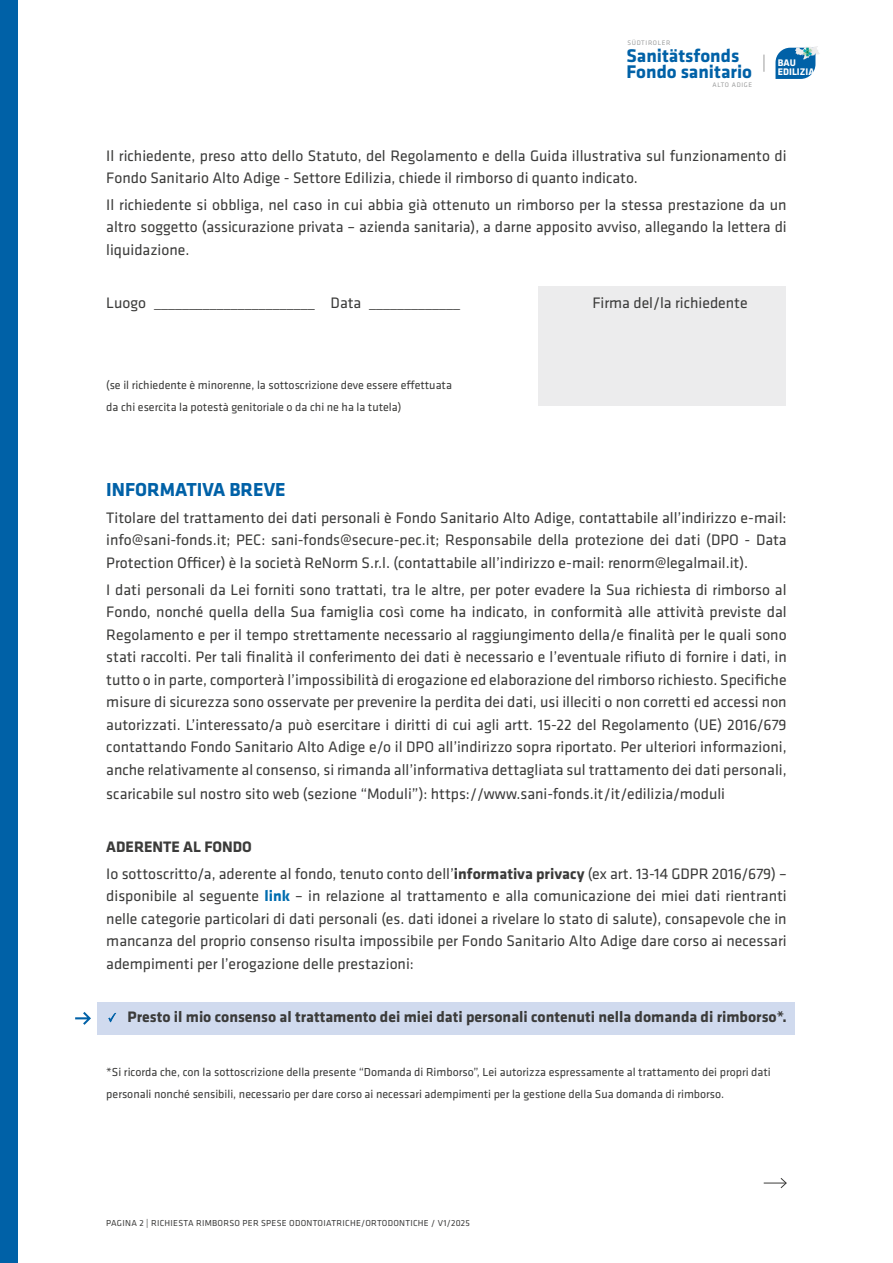
<style>
.page{position:relative;width:893px;height:1263px;background:#fff}
.page>*{position:absolute;margin:0;border:0;box-sizing:border-box;transform-origin:0 0}
.t1{font:700 19.5px "Klavika";color:#0061a7}
.t2{font:700 19.05px/16.5px "Klavika";color:#0061a7}
.t3{font:15.75px/22.5px "Klavika";color:#3b3b3a;text-align:justify}
.t4{font:700 15.75px "Klavika";color:#3b3b3a}
.t5{font:12px/22.5px "Klavika";color:#3b3b3a}
.t6{font:700 9.9px "Klavika";color:#fff}
.t7{font:9px "Klavika";letter-spacing:.03em;color:#3b3b3a}
.t8{font:6.75px "Klavika";letter-spacing:.1em;color:#9c9d9d}
.s1{font-weight:700}
.s2{font-weight:700;color:#006db0}
</style>
<div class="page">
<svg style="left:764px;top:1178px;width:23px;height:11px"></svg>
<div style="left:0;top:0;width:17px;height:1263px;background:#0061a7"></div>
<svg style="left:775px;top:46px;width:45px;height:33px"></svg>
<svg style="left:764px;top:55px;width:1px;height:17px"></svg>
<div style="left:538px;top:286px;width:248px;height:119px;background:#ececed"></div>
<div style="left:98px;top:1002px;width:697px;height:33px;background:#d0daee"></div>
<svg style="left:108px;top:1013px;width:8px;height:9px"></svg>
<svg style="left:75px;top:1012px;width:16px;height:13px"></svg>
<p class="t8" style="left:627px;top:38px;width:45px">SÜDTIROLER</p>
<p class="t2" style="left:626px;top:47px;width:127px">Sanitätsfonds<br>Fondo sanitario</p>
<p class="t8" style="left:712px;top:80px;width:41px">ALTO ADIGE</p>
<p class="t6" style="left:778px;top:57px;width:19px">BAU</p>
<p class="t6" style="left:778px;top:66px;width:38px">EDILIZIA</p>
<p class="t3" style="left:106px;top:144px;width:682px">Il richiedente, preso atto dello Statuto, del Regolamento e della Guida illustrativa sul funzionamento di<br>Fondo Sanitario Alto Adige - Settore Edilizia, chiede il rimborso di quanto indicato.</p>
<p class="t3" style="left:106px;top:193px;width:682px">Il richiedente si obbliga, nel caso in cui abbia già ottenuto un rimborso per la stessa prestazione da un altro soggetto (assicurazione privata – azienda sanitaria), a darne apposito avviso, allegando la lettera di liquidazione.</p>
<p class="t3" style="left:106px;top:291px;width:355px">Luogo _______________________ Data _____________</p>
<p class="t3" style="left:592px;top:291px;width:157px">Firma del/la richiedente</p>
<p class="t5" style="left:106px;top:373px;width:347px">(se il richiedente è minorenne, la sottoscrizione deve essere effettuata da chi esercita la potestà genitoriale o da chi ne ha la tutela)</p>
<p class="t1" style="left:106px;top:479px;width:181px">INFORMATIVA BREVE</p>
<p class="t3" style="left:106px;top:506px;width:682px">Titolare del trattamento dei dati personali è Fondo Sanitario Alto Adige, contattabile all’indirizzo e-mail: info@sani-fonds.it; PEC: sani-fonds@secure-pec.it; Responsabile della protezione dei dati (DPO - Data Protection Officer) è la società ReNorm S.r.l. (contattabile all’indirizzo e-mail: renorm@legalmail.it).</p>
<p class="t3" style="left:106px;top:577px;width:682px">I dati personali da Lei forniti sono trattati, tra le altre, per poter evadere la Sua richiesta di rimborso al Fondo, nonché quella della Sua famiglia così come ha indicato, in conformità alle attività previste dal Regolamento e per il tempo strettamente necessario al raggiungimento della/e finalità per le quali sono stati raccolti. Per tali finalità il conferimento dei dati è necessario e l’eventuale rifiuto di fornire i dati, in tutto o in parte, comporterà l’impossibilità di erogazione ed elaborazione del rimborso richiesto. Specifiche misure di sicurezza sono osservate per prevenire la perdita dei dati, usi illeciti o non corretti ed accessi non autorizzati. L’interessato/a può esercitare i diritti di cui agli artt. 15-22 del Regolamento (UE) 2016/679 contattando Fondo Sanitario Alto Adige e/o il DPO all’indirizzo sopra riportato. Per ulteriori informazioni, anche relativamente al consenso, si rimanda all’informativa dettagliata sul trattamento dei dati personali,</p>
<p class="t3" style="left:106px;top:782px;width:620px">scaricabile sul nostro sito web (sezione “Moduli”): https://www.sani-fonds.it/it/edilizia/moduli</p>
<p class="t3" style="left:106px;top:833px;width:682px;line-height:26.7px"><span class="s1">ADERENTE AL FONDO<br></span>Io sottoscritto/a, aderente al fondo, tenuto conto dell’<span class="s1">informativa privacy</span> (ex art. 13-14 GDPR 2016/679) –</p>
<p class="t3" style="left:106px;top:884px;width:682px">disponibile al seguente <span class="s2">link</span> – in relazione al trattamento e alla comunicazione dei miei dati rientranti nelle categorie particolari di dati personali (es. dati idonei a rivelare lo stato di salute), consapevole che in mancanza del proprio consenso risulta impossibile per Fondo Sanitario Alto Adige dare corso ai necessari adempimenti per l’erogazione delle prestazioni:</p>
<p class="t4" style="left:128px;top:1008px;width:661px">Presto il mio consenso al trattamento dei miei dati personali contenuti nella domanda di rimborso*.</p>
<p class="t5" style="left:106px;top:1060px;width:666px">*Si ricorda che, con la sottoscrizione della presente “Domanda di Rimborso”, Lei autorizza espressamente al trattamento dei propri dati personali nonché sensibili, necessario per dare corso ai necessari adempimenti per la gestione della Sua domanda di rimborso.</p>
<p class="t7" style="left:106px;top:1217px;width:365px">PAGINA 2 | RICHIESTA RIMBORSO PER SPESE ODONTOIATRICHE/ORTODONTICHE / V1/2025</p>
</div>
